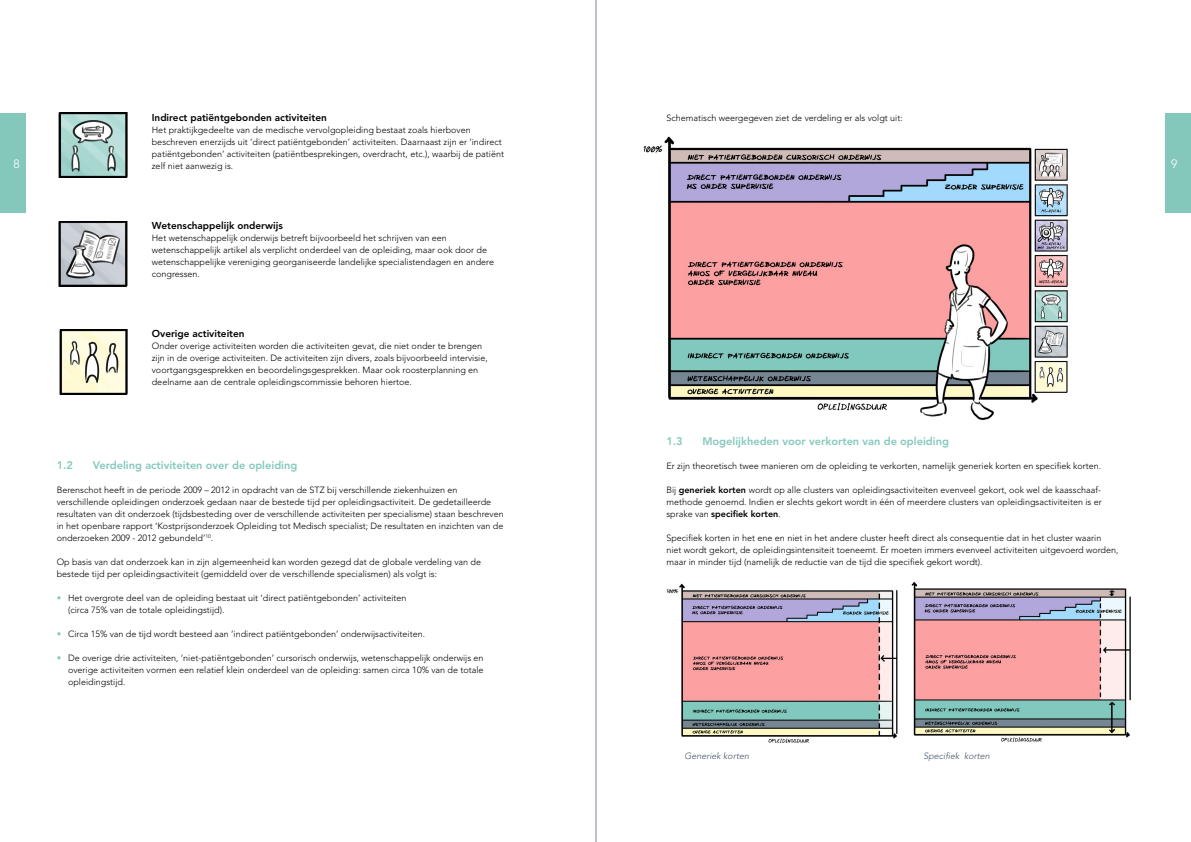
<style>
.page{position:relative;width:1191px;height:842px;background:#fff}
.page>*{position:absolute;margin:0;border:0;box-sizing:border-box;transform-origin:0 0}
.t1{font:300 12px "Avenir LT Std";color:#fff}
.t2{font:800 11px "Avenir LT Std";color:#84c8bc}
.t3{font:800 10px "Avenir LT Std";color:#000}
.t4{font:300 9px/12px "Avenir LT Std";color:#000}
.t5{font:italic 300 9px "Avenir LT Std";color:#44546a}
.s1{color:#84c8bc}
.s2{font-weight:800}
</style>
<div class="page">
<div style="left:1165px;top:113px;width:26px;height:100px;background:#84c8bc"></div>
<div style="left:0;top:113px;width:26px;height:100px;background:#84c8bc"></div>
<img style="left:911px;top:581px;width:220px;height:161px">
<img style="left:667px;top:583px;width:231px;height:160px">
<img style="left:58px;top:112px;width:70px;height:65px">
<img style="left:58px;top:221px;width:70px;height:65px">
<img style="left:59px;top:329px;width:69px;height:65px">
<img style="left:643px;top:136px;width:425px;height:284px">
<hr style="left:596px;top:0;width:1px;height:842px;background:#778592">
<p class="t3" style="left:152px;top:112px;width:177px">Indirect patiëntgebonden activiteiten</p>
<p class="t4" style="left:152px;top:124px;width:354px">Het praktijkgedeelte van de medische vervolgopleiding bestaat zoals hierboven beschreven enerzijds uit ‘direct patiëntgebonden’ activiteiten. Daarnaast zijn er ‘indirect patiëntgebonden’ activiteiten (patiëntbesprekingen, overdracht, etc.), waarbij de patiënt zelf niet aanwezig is.</p>
<p class="t4" style="left:666px;top:112px;width:238px">Schematisch weergegeven ziet de verdeling er als volgt uit:</p>
<h1 class="t1" style="left:14px;top:156px;width:8px">8</h1>
<h1 class="t1" style="left:1171px;top:156px;width:8px">9</h1>
<p class="t3" style="left:152px;top:220px;width:132px">Wetenschappelijk onderwijs</p>
<p class="t4" style="left:152px;top:232px;width:344px">Het wetenschappelijk onderwijs betreft bijvoorbeeld het schrijven van een wetenschappelijk artikel als verplicht onderdeel van de opleiding, maar ook door de wetenschappelijke vereniging georganiseerde landelijke specialistendagen en andere congressen.</p>
<p class="t3" style="left:152px;top:328px;width:94px">Overige activiteiten</p>
<p class="t4" style="left:152px;top:340px;width:337px">Onder overige activiteiten worden die activiteiten gevat, die niet onder te brengen zijn in de overige activiteiten. De activiteiten zijn divers, zoals bijvoorbeeld intervisie, voortgangsgesprekken en beoordelingsgesprekken. Maar ook roosterplanning en deelname aan de centrale opleidingscommissie behoren hiertoe.</p>
<p class="t2" style="left:57px;top:459px;width:18px">1.2</p>
<p class="t2" style="left:93px;top:459px;width:206px">Verdeling activiteiten over de opleiding</p>
<p class="t4" style="left:57px;top:484px;width:448px">Berenschot heeft in de periode 2009 – 2012 in opdracht van de STZ bij verschillende ziekenhuizen en verschillende opleidingen onderzoek gedaan naar de bestede tijd per opleidingsactiviteit. De gedetailleerde resultaten van dit onderzoek (tijdsbesteding over de verschillende activiteiten per specialisme) staan beschreven in het openbare rapport ‘Kostprijsonderzoek Opleiding tot Medisch specialist; De resultaten en inzichten van de onderzoeken 2009 - 2012 gebundeld’<sup>10</sup>.</p>
<p class="t4" style="left:57px;top:556px;width:426px">Op basis van dat onderzoek kan in zijn algemeenheid kan worden gezegd dat de globale verdeling van de bestede tijd per opleidingsactiviteit (gemiddeld over de verschillende specialismen) als volgt is:</p>
<p class="t4" style="left:68px;top:592px;width:340px;text-indent:-11px"><span class="s1">•</span> Het overgrote deel van de opleiding bestaat uit ‘direct patiëntgebonden’ activiteiten (circa 75% van de totale opleidingstijd).</p>
<p class="t4" style="left:57px;top:628px;width:370px"><span class="s1">•</span> Circa 15% van de tijd wordt besteed aan ‘indirect patiëntgebonden’ onderwijsactiviteiten.</p>
<p class="t4" style="left:68px;top:652px;width:417px;text-align:justify;text-indent:-11px"><span class="s1">•</span> De overige drie activiteiten, ‘niet-patiëntgebonden’ cursorisch onderwijs, wetenschappelijk onderwijs en overige activiteiten vormen een relatief klein onderdeel van de opleiding: samen circa 10% van de totale opleidingstijd.</p>
<p class="t2" style="left:666px;top:435px;width:18px">1.3</p>
<p class="t2" style="left:702px;top:435px;width:248px">Mogelijkheden voor verkorten van de opleiding</p>
<p class="t4" style="left:666px;top:460px;width:436px">Er zijn theoretisch twee manieren om de opleiding te verkorten, namelijk generiek korten en specifiek korten.</p>
<p class="t4" style="left:666px;top:484px;width:437px;text-align:justify">Bij <span class="s2">generiek korten</span> wordt op alle clusters van opleidingsactiviteiten evenveel gekort, ook wel de kaasschaaf&shy;methode genoemd. Indien er slechts gekort wordt in één of meerdere clusters van opleidingsactiviteiten is er sprake van <span class="s2">specifiek korten</span>.</p>
<p class="t4" style="left:666px;top:532px;width:453px">Specifiek korten in het ene en niet in het andere cluster heeft direct als consequentie dat in het cluster waarin niet wordt gekort, de opleidingsintensiteit toeneemt. Er moeten immers evenveel activiteiten uitgevoerd worden, maar in minder tijd (namelijk de reductie van de tijd die specifiek gekort wordt).</p>
<p class="t5" style="left:684px;top:751px;width:66px">Generiek korten</p>
<p class="t5" style="left:923px;top:751px;width:68px">Specifiek korten</p>
</div>
